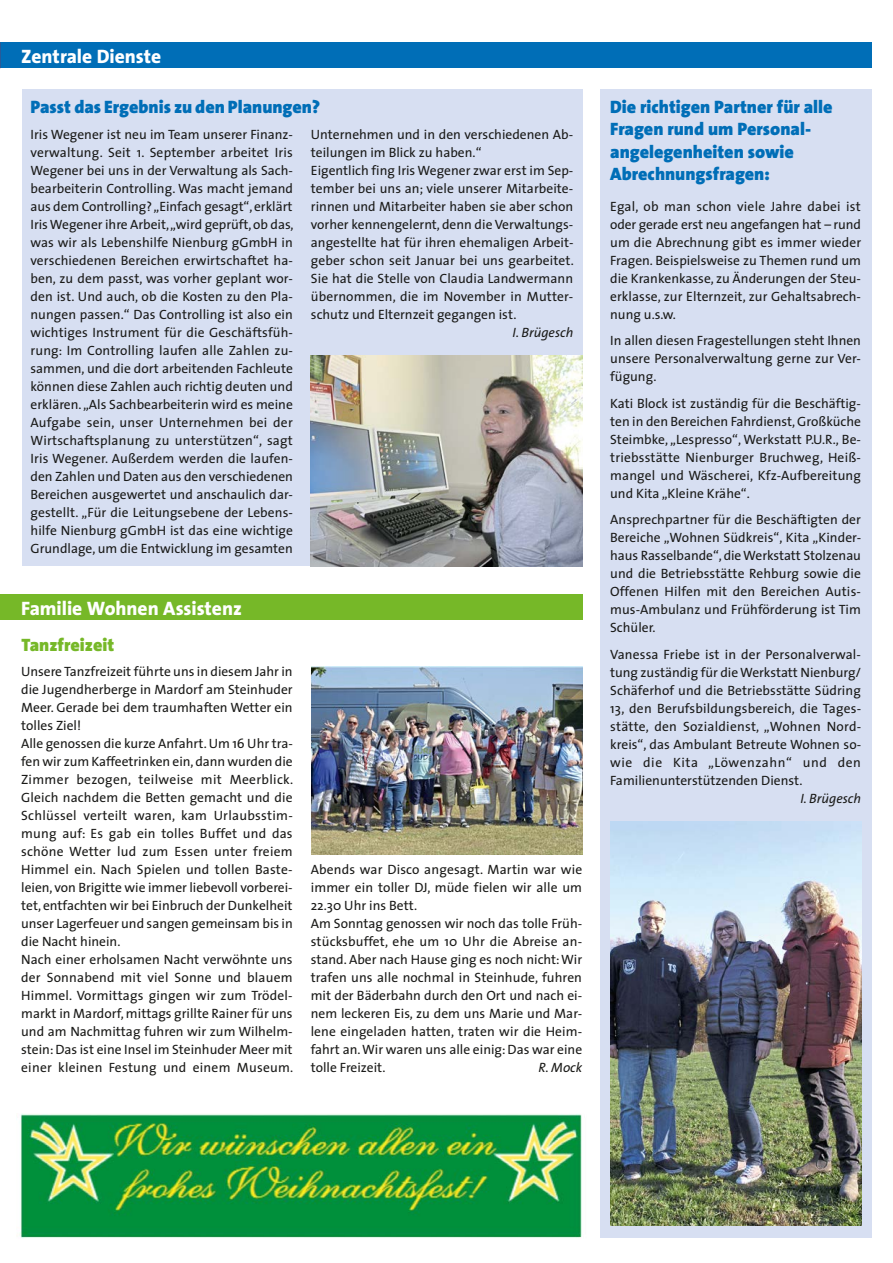
<style>
.page{position:relative;width:893px;height:1263px;background:#fff}
.page>*{position:absolute;margin:0;border:0;box-sizing:border-box;transform-origin:0 0}
.t1{font:800 19.5px "The Sans";letter-spacing:-.005em;color:#fff}
.t2{font:900 18px/22.5px "The Sans";color:#006eb7}
.t3{font:900 18px "The Sans";color:#76b828}
.t4{font:13.5px/18px "The Sans";color:#1a1a18;text-align:justify}
.t5{font:italic 13.5px "The Sans";color:#1a1a18}
</style>
<div class="page">
<div style="left:0;top:594px;width:582px;height:26px;background:#76b828"></div>
<div style="left:22px;top:89px;width:560px;height:477px;background:#d7dff2"></div>
<div style="left:600px;top:89px;width:272px;height:1148px;background:#d7dff2"></div>
<div style="left:0;top:43px;width:872px;height:25px;background:#006eb7"></div>
<img style="left:310px;top:355px;width:272px;height:211px">
<img style="left:311px;top:666px;width:271px;height:188px">
<img style="left:610px;top:821px;width:251px;height:404px">
<img style="left:19px;top:1114px;width:563px;height:125px">
<h1 class="t1" style="left:21px;top:40px;width:141px">Zentrale Dienste</h1>
<h2 class="t2" style="left:31px;top:95px;width:291px">Passt das Ergebnis zu den Planungen?</h2>
<h2 class="t2" style="left:610px;top:95px;width:224px">Die richtigen Partner für alle<br>Fragen rund um Personal&shy;angelegenheiten sowie<br>Abrechnungsfragen:</h2>
<p class="t4" style="left:610px;top:197px;width:253px">Egal, ob man schon viele Jahre dabei ist oder gerade erst neu angefangen hat – rund um die Abrechnung gibt es immer wieder Fragen. Beispielsweise zu Themen rund um die Krankenkasse, zu Änderungen der Steu&shy;erklasse, zur Elternzeit, zur Gehaltsabrech&shy;nung u.s.w.</p>
<p class="t4" style="left:610px;top:331px;width:252px">In allen diesen Fragestellungen steht Ihnen unsere Personalverwaltung gerne zur Ver&shy;fügung.</p>
<p class="t4" style="left:610px;top:394px;width:252px">Kati Block ist zuständig für die Beschäftig&shy;ten in den Bereichen Fahrdienst, Großküche Steimbke, „Lespresso“, Werkstatt P.U.R., Be&shy;triebsstätte Nienburger Bruchweg, Heiß&shy;mangel und Wäscherei, Kfz-Aufbereitung und Kita „Kleine Krähe“.</p>
<p class="t4" style="left:610px;top:510px;width:252px">Ansprechpartner für die Beschäftigten der Bereiche „Wohnen Südkreis“, Kita „Kinder&shy;haus Rasselbande“, die Werkstatt Stolzenau und die Betriebsstätte Rehburg sowie die Offenen Hilfen mit den Bereichen Autis&shy;mus-Ambulanz und Frühförderung ist Tim Schüler.</p>
<p class="t4" style="left:610px;top:645px;width:252px">Vanessa Friebe ist in der Personalverwal&shy;tung zuständig für die Werkstatt Nienburg/ Schäferhof und die Betriebsstätte Südring 13, den Berufsbildungsbereich, die Tages&shy;stätte, den Sozialdienst, „Wohnen Nord&shy;kreis“, das Ambulant Betreute Wohnen so&shy;wie die Kita „Löwenzahn“ und den Familienunterstützenden Dienst.</p>
<p class="t5" style="left:800px;top:787px;width:62px">I. Brügesch</p>
<p class="t4" style="left:31px;top:125px;width:265px">Iris Wegener ist neu im Team unserer Finanz&shy;verwaltung. Seit 1. September arbeitet Iris Wegener bei uns in der Verwaltung als Sach&shy;bearbeiterin Controlling. Was macht jemand aus dem Controlling? „Einfach gesagt“, erklärt Iris Wegener ihre Arbeit, „wird geprüft, ob das, was wir als Lebenshilfe Nienburg gGmbH in verschiedenen Bereichen erwirtschaftet ha&shy;ben, zu dem passt, was vorher geplant wor&shy;den ist. Und auch, ob die Kosten zu den Pla&shy;nungen passen.“ Das Controlling ist also ein wichtiges Instrument für die Geschäftsfüh&shy;rung: Im Controlling laufen alle Zahlen zu&shy;sammen, und die dort arbeitenden Fachleute können diese Zahlen auch richtig deuten und erklären. „Als Sachbearbeiterin wird es meine Aufgabe sein, unser Unternehmen bei der Wirtschaftsplanung zu unterstützen“, sagt Iris Wegener. Außerdem werden die laufen&shy;den Zahlen und Daten aus den verschiedenen Bereichen ausgewertet und anschaulich dar&shy;gestellt. „Für die Leitungsebene der Lebens&shy;hilfe Nienburg gGmbH ist das eine wichtige Grundlage, um die Entwicklung im gesamten</p>
<p class="t4" style="left:311px;top:125px;width:265px;text-align:left">Unternehmen und in den verschiedenen Ab&shy;teilungen im Blick zu haben.“<br>Eigentlich fing Iris Wegener zwar erst im Sep&shy;tember bei uns an; viele unserer Mitarbeite&shy;rinnen und Mitarbeiter haben sie aber schon vorher kennengelernt, denn die Verwaltungs&shy;angestellte hat für ihren ehemaligen Arbeit&shy;geber schon seit Januar bei uns gearbeitet.<br>Sie hat die Stelle von Claudia Landwermann übernommen, die im November in Mutter&shy;schutz und Elternzeit gegangen ist.</p>
<p class="t5" style="left:513px;top:321px;width:62px">I. Brügesch</p>
<h1 class="t1" style="left:21px;top:592px;width:222px">Familie Wohnen Assistenz</h1>
<h2 class="t3" style="left:21px;top:629px;width:94px">Tanzfreizeit</h2>
<p class="t4" style="left:21px;top:662px;width:274px;text-align:left">Unsere Tanzfreizeit führte uns in diesem Jahr in die Jugendherberge in Mardorf am Steinhuder Meer. Gerade bei dem traumhaften Wetter ein tolles Ziel!<br>Alle genossen die kurze Anfahrt. Um 16 Uhr tra&shy;fen wir zum Kaffeetrinken ein, dann wurden die Zimmer bezogen, teilweise mit Meerblick.<br>Gleich nachdem die Betten gemacht und die Schlüssel verteilt waren, kam Urlaubsstim&shy;mung auf: Es gab ein tolles Buffet und das schöne Wetter lud zum Essen unter freiem Himmel ein. Nach Spielen und tollen Baste&shy;leien, von Brigitte wie immer liebevoll vorberei&shy;tet, entfachten wir bei Einbruch der Dunkelheit unser Lagerfeuer und sangen gemeinsam bis in die Nacht hinein.<br>Nach einer erholsamen Nacht verwöhnte uns der Sonnabend mit viel Sonne und blauem Himmel. Vormittags gingen wir zum Trödel&shy;markt in Mardorf, mittags grillte Rainer für uns und am Nachmittag fuhren wir zum Wilhelm&shy;stein: Das ist eine Insel im Steinhuder Meer mit einer kleinen Festung und einem Museum.</p>
<p class="t4" style="left:311px;top:860px;width:273px;text-align:left">Abends war Disco angesagt. Martin war wie immer ein toller DJ, müde fielen wir alle um 22.30 Uhr ins Bett.<br>Am Sonntag genossen wir noch das tolle Früh&shy;stücksbuffet, ehe um 10 Uhr die Abreise an&shy;stand. Aber nach Hause ging es noch nicht: Wir trafen uns alle nochmal in Steinhude, fuhren mit der Bäderbahn durch den Ort und nach ei&shy;nem leckeren Eis, zu dem uns Marie und Mar&shy;lene eingeladen hatten, traten wir die Heim&shy;fahrt an. Wir waren uns alle einig: Das war eine tolle Freizeit.</p>
<p class="t5" style="left:538px;top:1056px;width:45px">R. Mock</p>
</div>
